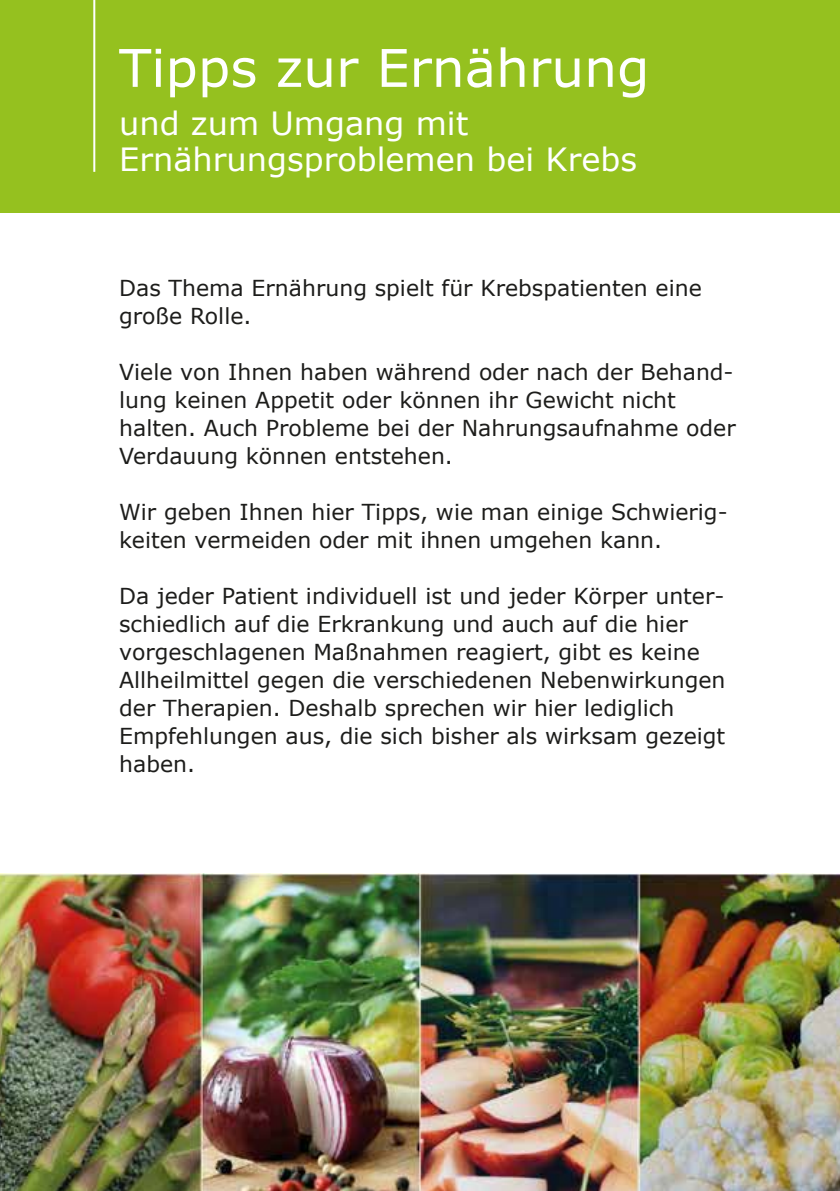
<style>
.page{position:relative;width:840px;height:1191px;background:#fff}
.page>*{position:absolute;margin:0;border:0;box-sizing:border-box;transform-origin:0 0}
.t1{font:52px "Verdana";color:#fff}
.t2{font:32px/36px "Verdana";color:#fff}
.t3{font:22px/28px "Verdana";color:#1d1d1b}
</style>
<div class="page">
<div style="left:0;top:0;width:839px;height:212px;background:#95c11f"></div>
<hr style="left:93px;top:0;width:2px;height:172px;background:#fff">
<img style="left:0;top:874px;width:839px;height:317px">
<h1 class="t1" style="left:119px;top:32px;width:531px">Tipps zur Ernährung</h1>
<h2 class="t2" style="left:119px;top:105px;width:519px">und zum Umgang mit<br>Ernährungsproblemen bei Krebs</h2>
<p class="t3" style="left:119px;top:273px;width:584px">Das Thema Ernährung spielt für Krebspatienten eine große Rolle.</p>
<p class="t3" style="left:119px;top:357px;width:617px">Viele von Ihnen haben während oder nach der Behand&shy;lung keinen Appetit oder können ihr Gewicht nicht halten. Auch Probleme bei der Nahrungsaufnahme oder Verdauung können entstehen.</p>
<p class="t3" style="left:119px;top:497px;width:609px">Wir geben Ihnen hier Tipps, wie man einige Schwierig&shy;keiten vermeiden oder mit ihnen umgehen kann.</p>
<p class="t3" style="left:119px;top:581px;width:607px">Da jeder Patient individuell ist und jeder Körper unter&shy;schiedlich auf die Erkrankung und auch auf die hier vorgeschlagenen Maßnahmen reagiert, gibt es keine Allheilmittel gegen die verschiedenen Nebenwirkungen der Therapien. Deshalb sprechen wir hier lediglich Empfehlungen aus, die sich bisher als wirksam gezeigt haben.</p>
</div>
